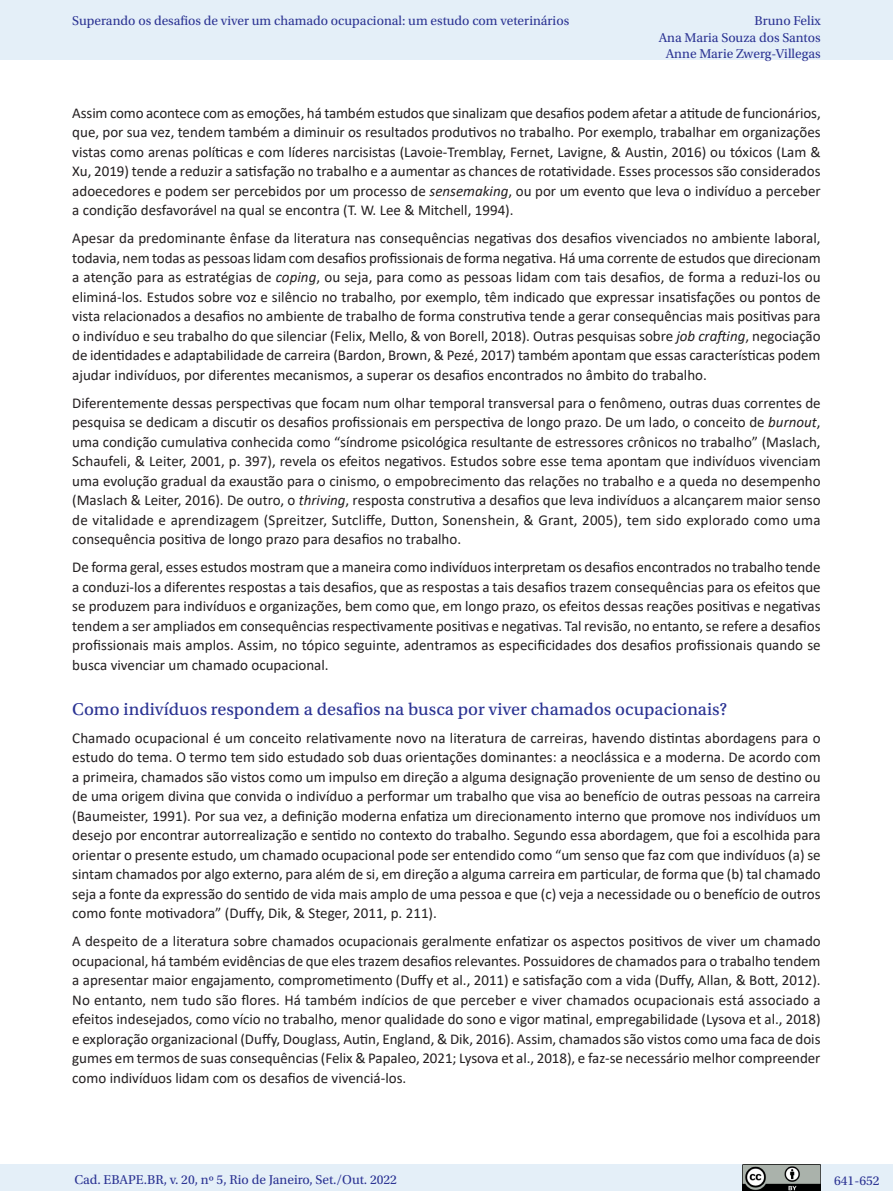
<style>
.page{position:relative;width:893px;height:1191px;background:#fff}
.page>*{position:absolute;margin:0;border:0;box-sizing:border-box;transform-origin:0 0}
._07_2_sub2{font:18px "Utopia Std Capt";color:#2b3393}
._06_0_texto{font:15px/19.5px "Calibri";color:#231f20;text-align:justify}
.t1{font:13.5px/16.5px "Utopia Std";color:#2b3393;text-align:right}
.s1{font-style:italic}
</style>
<div class="page">
<div style="left:0;top:0;width:893px;height:60px;background:#e4eff8"></div>
<div style="left:0;top:1164px;width:893px;height:27px;background:#e4eff8"></div>
<img style="left:743px;top:1164px;width:78px;height:27px">
<p class="t1" style="left:72px;top:13px;width:498px">Superando os desafios de viver um chamado ocupacional: um estudo com veterinários</p>
<p class="t1" style="left:659px;top:13px;width:163px">Bruno Felix<br>Ana Maria Souza dos Santos<br>Anne Marie Zwerg-Villegas</p>
<p class="_06_0_texto" style="left:72px;top:102px;width:750px">Assim como acontece com as emoções, há também estudos que sinalizam que desafios podem afetar a atitude de funcionários, que, por sua vez, tendem também a diminuir os resultados produtivos no trabalho. Por exemplo, trabalhar em organizações vistas como arenas políticas e com líderes narcisistas (Lavoie‐Tremblay, Fernet, Lavigne, &amp; Austin, 2016) ou tóxicos (Lam &amp; Xu, 2019) tende a reduzir a satisfação no trabalho e a aumentar as chances de rotatividade. Esses processos são considerados adoecedores e podem ser percebidos por um processo de <span class="s1">sensemaking</span>, ou por um evento que leva o indivíduo a perceber a condição desfavorável na qual se encontra (T. W. Lee &amp; Mitchell, 1994).</p>
<p class="_06_0_texto" style="left:72px;top:228px;width:750px">Apesar da predominante ênfase da literatura nas consequências negativas dos desafios vivenciados no ambiente laboral, todavia, nem todas as pessoas lidam com desafios profissionais de forma negativa. Há uma corrente de estudos que direcionam a atenção para as estratégias de <span class="s1">coping</span>, ou seja, para como as pessoas lidam com tais desafios, de forma a reduzi-los ou eliminá-los. Estudos sobre voz e silêncio no trabalho, por exemplo, têm indicado que expressar insatisfações ou pontos de vista relacionados a desafios no ambiente de trabalho de forma construtiva tende a gerar consequências mais positivas para o indivíduo e seu trabalho do que silenciar (Felix, Mello, &amp; von Borell, 2018). Outras pesquisas sobre <span class="s1">job crafting</span>, negociação de identidades e adaptabilidade de carreira (Bardon, Brown, &amp; Pezé, 2017) também apontam que essas características podem ajudar indivíduos, por diferentes mecanismos, a superar os desafios encontrados no âmbito do trabalho.</p>
<p class="_06_0_texto" style="left:72px;top:392px;width:750px">Diferentemente dessas perspectivas que focam num olhar temporal transversal para o fenômeno, outras duas correntes de pesquisa se dedicam a discutir os desafios profissionais em perspectiva de longo prazo. De um lado, o conceito de <span class="s1">burnout</span>, uma condição cumulativa conhecida como “síndrome psicológica resultante de estressores crônicos no trabalho” (Maslach, Schaufeli, &amp; Leiter, 2001, p. 397), revela os efeitos negativos. Estudos sobre esse tema apontam que indivíduos vivenciam uma evolução gradual da exaustão para o cinismo, o empobrecimento das relações no trabalho e a queda no desempenho (Maslach &amp; Leiter, 2016). De outro, o <span class="s1">thriving</span>, resposta construtiva a desafios que leva indivíduos a alcançarem maior senso de vitalidade e aprendizagem (Spreitzer, Sutcliffe, Dutton, Sonenshein, &amp; Grant, 2005), tem sido explorado como uma consequência positiva de longo prazo para desafios no trabalho.</p>
<p class="_06_0_texto" style="left:72px;top:557px;width:750px">De forma geral, esses estudos mostram que a maneira como indivíduos interpretam os desafios encontrados no trabalho tende a conduzi-los a diferentes respostas a tais desafios, que as respostas a tais desafios trazem consequências para os efeitos que se produzem para indivíduos e organizações, bem como que, em longo prazo, os efeitos dessas reações positivas e negativas tendem a ser ampliados em consequências respectivamente positivas e negativas. Tal revisão, no entanto, se refere a desafios profissionais mais amplos. Assim, no tópico seguinte, adentramos as especificidades dos desafios profissionais quando se busca vivenciar um chamado ocupacional.</p>
<p class="_07_2_sub2" style="left:72px;top:699px;width:657px">Como indivíduos respondem a desafios na busca por viver chamados ocupacionais?</p>
<p class="_06_0_texto" style="left:72px;top:727px;width:750px">Chamado ocupacional é um conceito relativamente novo na literatura de carreiras, havendo distintas abordagens para o estudo do tema. O termo tem sido estudado sob duas orientações dominantes: a neoclássica e a moderna. De acordo com a primeira, chamados são vistos como um impulso em direção a alguma designação proveniente de um senso de destino ou de uma origem divina que convida o indivíduo a performar um trabalho que visa ao benefício de outras pessoas na carreira (Baumeister, 1991). Por sua vez, a definição moderna enfatiza um direcionamento interno que promove nos indivíduos um desejo por encontrar autorrealização e sentido no contexto do trabalho. Segundo essa abordagem, que foi a escolhida para orientar o presente estudo, um chamado ocupacional pode ser entendido como “um senso que faz com que indivíduos (a) se sintam chamados por algo externo, para além de si, em direção a alguma carreira em particular, de forma que (b) tal chamado seja a fonte da expressão do sentido de vida mais amplo de uma pessoa e que (c) veja a necessidade ou o benefício de outros como fonte motivadora” (Duffy, Dik, &amp; Steger, 2011, p. 211).</p>
<p class="_06_0_texto" style="left:72px;top:931px;width:750px">A despeito de a literatura sobre chamados ocupacionais geralmente enfatizar os aspectos positivos de viver um chamado ocupacional, há também evidências de que eles trazem desafios relevantes. Possuidores de chamados para o trabalho tendem a apresentar maior engajamento, comprometimento (Duffy et al., 2011) e satisfação com a vida (Duffy, Allan, &amp; Bott, 2012).<br>No entanto, nem tudo são flores. Há também indícios de que perceber e viver chamados ocupacionais está associado a efeitos indesejados, como vício no trabalho, menor qualidade do sono e vigor matinal, empregabilidade (Lysova et al., 2018) e exploração organizacional (Duffy, Douglass, Autin, England, &amp; Dik, 2016). Assim, chamados são vistos como uma faca de dois gumes em termos de suas consequências (Felix &amp; Papaleo, 2021; Lysova et al., 2018), e faz-se necessário melhor compreender como indivíduos lidam com os desafios de vivenciá-los.</p>
<p class="t1" style="left:74px;top:1171px;width:324px">Cad. EBAPE.BR, v. 20, nº 5, Rio de Janeiro, Set./Out. 2022</p>
<p class="t1" style="left:834px;top:1172px;width:47px">641-652</p>
</div>
